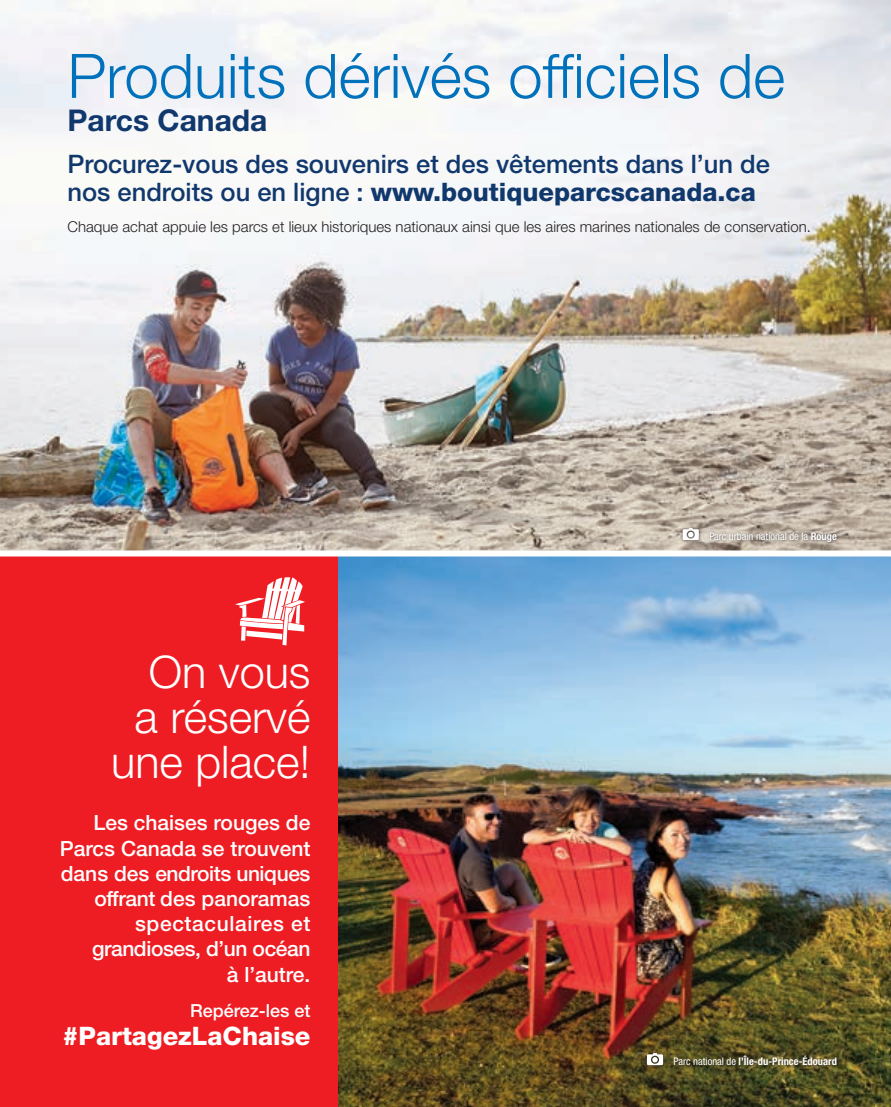
<style>
.page{position:relative;width:891px;height:1107px;background:#fff}
.page>*{position:absolute;margin:0;border:0;box-sizing:border-box;transform-origin:0 0}
.t1{font:300 61.5px "Helvetica Neue LT Std";color:#0072bc}
.t2{font:300 45px/45px "Helvetica Neue LT Std";color:#fff;text-align:right}
.t3{font:700 30px "Helvetica Neue LT Std";color:#11386d}
.t4{font:500 25.5px/28.5px "Helvetica Neue LT Std";color:#11386d}
.t5{font:800 25.5px "Helvetica Neue LT Std";color:#fff}
.t6{font:500 21px/25.2px "Helvetica Neue LT Std";color:#fff;text-align:right}
.t7{font:500 18px "Helvetica Neue LT Std";color:#fff}
.t8{font:300 15px "Helvetica Neue LT Std";color:#231f20}
.PhotoCaption{font:700 condensed 10.5px "Helvetica Neue LT Std";color:#fff}
.PhotoCaption-2{font:condensed 10.5px "Helvetica Neue LT Std";color:#fff}
.s1{font-weight:800}
.s2{font-weight:700}
.s3{font-weight:400}
</style>
<div class="page">
<img style="left:0;top:0;width:891px;height:550px">
<img style="left:338px;top:556px;width:553px;height:551px">
<div style="left:0;top:554px;width:338px;height:553px;background:#ee1d23"></div>
<div style="left:0;top:550px;width:891px;height:6px;background:#fff"></div>
<svg style="left:235px;top:577px;width:70px;height:68px"></svg>
<div style="left:680px;top:525px;width:160px;height:20px;background:#231f20;opacity:.75"></div>
<svg style="left:683px;top:528px;width:16px;height:12px"></svg>
<div style="left:644px;top:1050px;width:195px;height:18px;background:#231f20;opacity:.75"></div>
<svg style="left:647px;top:1053px;width:16px;height:12px"></svg>
<h1 class="t1" style="left:68px;top:38px;width:719px">Produits dérivés officiels de</h1>
<h1 class="t3" style="left:68px;top:102px;width:202px">Parcs Canada</h1>
<p class="t4" style="left:68px;top:149px;width:704px">Procurez-vous des souvenirs et des vêtements dans l’un de nos endroits ou en ligne : <span class="s1">www.boutiqueparcscanada.ca</span></p>
<p class="t8" style="left:68px;top:218px;width:745px">Chaque achat appuie les parcs et lieux historiques nationaux ainsi que les aires marines nationales de conservation.</p>
<h1 class="t2" style="left:111px;top:649px;width:201px">On vous<br>a réservé une place!</h1>
<p class="t6" style="left:60px;top:810px;width:252px">Les chaises rouges de<br>Parcs Canada se trouvent dans des endroits uniques offrant des panoramas spectaculaires et grandioses, d’un océan<br>à l’autre.</p>
<p class="t7" style="left:190px;top:1000px;width:122px">Repérez-les et</p>
<p class="t5" style="left:63px;top:1021px;width:249px">#PartagezLaChaise</p>
<p class="PhotoCaption-2" style="left:709px;top:530px;width:129px">Parc urbain national de la <span class="s2">Rouge</span></p>
<p class="PhotoCaption" style="left:674px;top:1055px;width:165px"><span class="s3">Parc national de</span> l’Île-du-Prince-Édouard</p>
</div>
